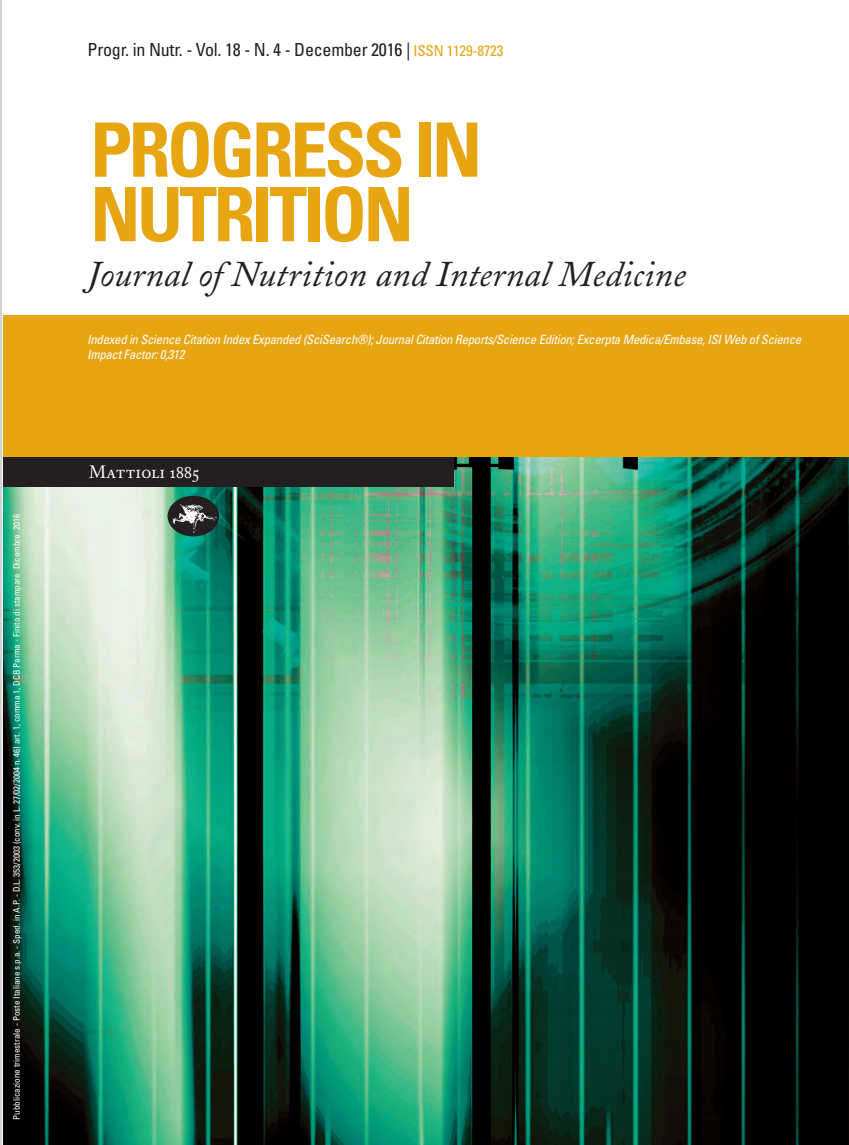
<style>
.page{position:relative;width:849px;height:1145px;background:#fff}
.page>*{position:absolute;margin:0;border:0;box-sizing:border-box;transform-origin:0 0}
.t1{font:700 condensed 75px "Univers";letter-spacing:-.045em;color:#e7a512}
.t2{font:italic 36px "Mattioli 1885";letter-spacing:.005em;color:#231f20}
.t3{font:condensed 18px "Univers";letter-spacing:-.015em;color:#231f20}
.t4{font:18px "Mattioli 1885 Regular SC";color:#fff}
.t5{font:italic condensed 12.75px "Univers";letter-spacing:-.02em;color:#fff}
.t6{font:condensed 9px "Univers";color:#fff}
.s1{font-size:15px;color:#e7a512}
</style>
<div class="page">
<img style="left:4px;top:457px;width:844px;height:688px">
<div style="left:2px;top:315px;width:846px;height:142px;background:#e7a512"></div>
<div style="left:2px;top:457px;width:451px;height:29px;background:#231f20"></div>
<div style="left:167px;top:496px;width:52px;height:40px;background:#231f20;border-radius:50%"></div>
<img style="left:167px;top:503px;width:52px;height:31px">
<svg style="left:0;top:0;width:4px;height:1145px"></svg>
<p class="t6" style="left:11px;top:1119px;width:607px;rotate:-90deg">Pubblicazione trimestrale - Poste Italiane s.p.a. - Sped. in A.P. - D.L. 353/2003 (conv. in L. 27/02/2004 n. 46) art. 1, comma 1, DCB Parma - Finito di stampare Dicembre 2016</p>
<p class="t3" style="left:88px;top:38px;width:417px">Progr. in Nutr. - Vol. 18 - N. 4 - December 2016 | <span class="s1">ISSN 1129-8723</span></p>
<p class="t1" style="left:90px;top:104px;width:393px">PROGRESS IN</p>
<p class="t1" style="left:90px;top:168px;width:325px">NUTRITION</p>
<p class="t2" style="left:87px;top:252px;width:599px">Journal of Nutrition and Internal Medicine</p>
<p class="t5" style="left:87px;top:331px;width:715px">Indexed in Science Citation Index Expanded (SciSearch®); Journal Citation Reports/Science Edition; Excerpta Medica/Embase, ISI Web of Science</p>
<p class="t5" style="left:87px;top:346px;width:99px">Impact Factor: 0,312</p>
<p class="t4" style="left:89px;top:461px;width:112px">Mattioli 1885</p>
</div>
